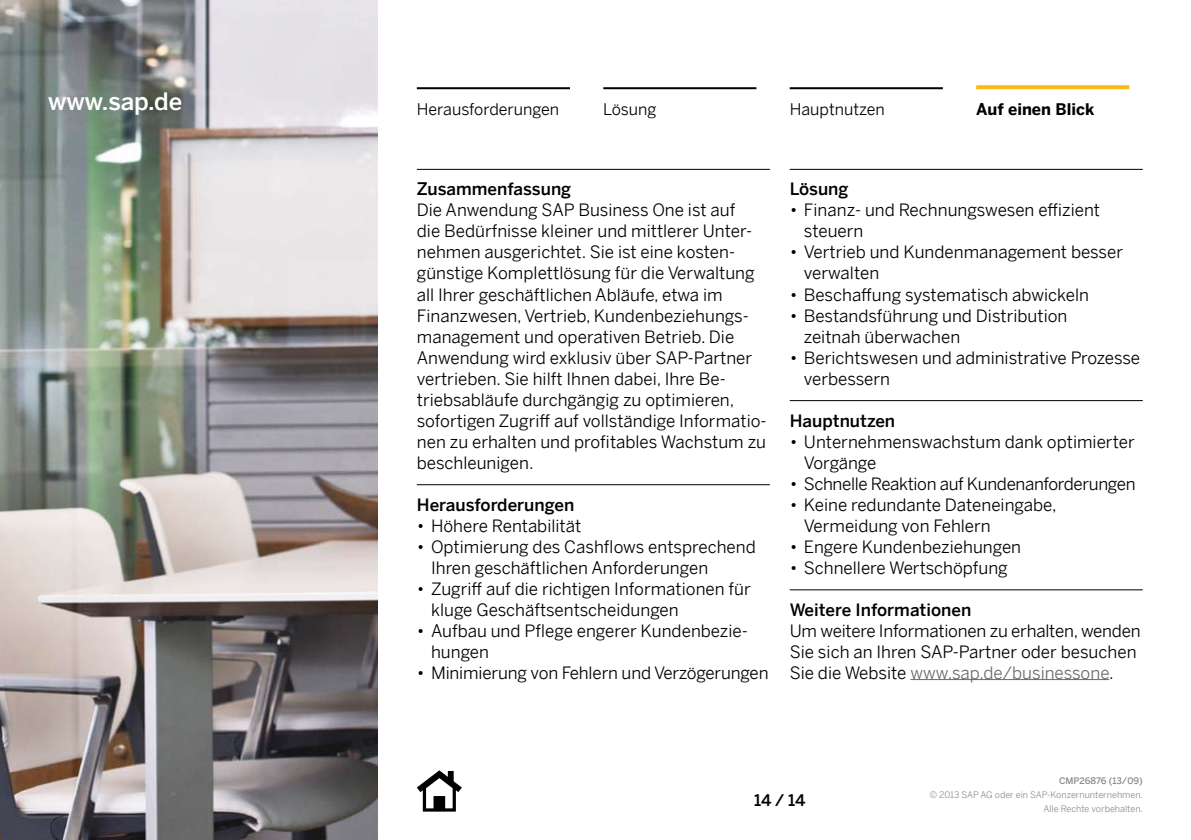
<style>
.page{position:relative;width:1191px;height:840px;background:#fff}
.page>*{position:absolute;margin:0;border:0;box-sizing:border-box;transform-origin:0 0}
.t1{font:500 24px "Benton Sans";color:#fff}
.t2{font:17px/21px "Benton Sans";color:#000}
.t3{font:500 17px "Benton Sans";color:#000}
.t4{font:17px "Benton Sans";letter-spacing:-.02em;color:#000}
.t5{font:16px "Benton Sans";color:#000}
.t6{font:700 16px "Benton Sans";color:#000}
.t7{font:500 16px "Benton Sans";color:#000}
.t8{font:9px/14px "Benton Sans";color:#8a8c8e;text-align:right}
.t9{font:500 9px "Benton Sans";color:#8a8c8e}
.s1{font-weight:300}
.s2{color:#696a6d}
</style>
<div class="page">
<hr style="left:417px;top:169px;width:353px;height:1px;background:#000">
<hr style="left:417px;top:484px;width:353px;height:1px;background:#000">
<hr style="left:789px;top:169px;width:353px;height:1px;background:#000">
<hr style="left:789px;top:400px;width:353px;height:1px;background:#000">
<hr style="left:789px;top:589px;width:353px;height:1px;background:#000">
<hr style="left:910px;top:678px;width:199px;height:1px;background:#696a6d">
<img style="left:0;top:0;width:377px;height:839px">
<svg style="left:976px;top:85px;width:153px;height:4px"></svg>
<hr style="left:789px;top:87px;width:154px;height:2px;background:#000">
<hr style="left:603px;top:87px;width:153px;height:2px;background:#000">
<hr style="left:417px;top:87px;width:153px;height:2px;background:#000">
<svg style="left:417px;top:770px;width:45px;height:41px"></svg>
<h1 class="t1" style="left:48px;top:83px;width:136px">www.sap.de</h1>
<p class="t5" style="left:417px;top:97px;width:144px">Herausforderungen</p>
<p class="t5" style="left:603px;top:97px;width:55px">Lösung</p>
<p class="t5" style="left:789px;top:97px;width:97px">Hauptnutzen</p>
<p class="t6" style="left:976px;top:97px;width:120px">Auf einen Blick</p>
<p class="t3" style="left:417px;top:177px;width:156px">Zusammenfassung</p>
<p class="t2" style="left:417px;top:199px;width:351px">Die Anwendung SAP Business One ist auf<br>die Bedürfnisse kleiner und mittlerer Unter&shy;nehmen ausgerichtet. Sie ist eine kosten&shy;günstige Komplettlösung für die Verwaltung all Ihrer geschäftlichen Abläufe, etwa im Finanzwesen, Vertrieb, Kundenbeziehungs&shy;management und operativen Betrieb. Die Anwendung wird exklusiv über SAP-Partner vertrieben. Sie hilft Ihnen dabei, Ihre Be&shy;triebsabläufe durchgängig zu optimieren, sofortigen Zugriff auf vollständige Informatio&shy;nen zu erhalten und profitables Wachstum zu beschleunigen.</p>
<p class="t3" style="left:417px;top:492px;width:159px">Herausforderungen</p>
<p class="t2" style="left:417px;top:513px;width:166px"><span class="s1">•</span> Höhere Rentabilität</p>
<p class="t2" style="left:431px;top:534px;width:326px;text-indent:-14px"><span class="s1">•</span> Optimierung des Cashflows entsprechend<br>Ihren geschäftlichen Anforderungen</p>
<p class="t2" style="left:431px;top:576px;width:321px;text-indent:-14px"><span class="s1">•</span> Zugriff auf die richtigen Informationen für kluge Geschäftsentscheidungen</p>
<p class="t2" style="left:431px;top:618px;width:318px;text-indent:-14px"><span class="s1">•</span> Aufbau und Pflege engerer Kundenbezie&shy;hungen</p>
<p class="t2" style="left:417px;top:660px;width:353px"><span class="s1">•</span> Minimierung von Fehlern und Verzögerungen</p>
<p class="t3" style="left:789px;top:177px;width:60px">Lösung</p>
<p class="t2" style="left:804px;top:199px;width:298px;text-indent:-14px"><span class="s1">•</span> Finanz- und Rechnungswesen effizient steuern</p>
<p class="t2" style="left:804px;top:241px;width:321px;text-indent:-14px"><span class="s1">•</span> Vertrieb und Kundenmanagement besser verwalten</p>
<p class="t2" style="left:789px;top:283px;width:301px"><span class="s1">•</span> Beschaffung systematisch abwickeln</p>
<p class="t2" style="left:804px;top:304px;width:265px;text-indent:-14px"><span class="s1">•</span> Bestandsführung und Distribution zeitnah überwachen</p>
<p class="t2" style="left:804px;top:346px;width:338px;text-indent:-14px"><span class="s1">•</span> Berichtswesen und administrative Prozesse verbessern</p>
<p class="t3" style="left:789px;top:408px;width:107px">Hauptnutzen</p>
<p class="t2" style="left:804px;top:430px;width:332px;text-indent:-14px"><span class="s1">•</span> Unternehmenswachstum dank optimierter<br>Vorgänge</p>
<p class="t4" style="left:789px;top:471px;width:347px"><span class="s1">•</span> Schnelle Reaktion auf Kundenanforderungen</p>
<p class="t2" style="left:804px;top:493px;width:254px;text-indent:-14px"><span class="s1">•</span> Keine redundante Dateneingabe,<br>Vermeidung von Fehlern</p>
<p class="t2" style="left:789px;top:535px;width:233px"><span class="s1">•</span> Engere Kundenbeziehungen</p>
<p class="t2" style="left:789px;top:556px;width:219px"><span class="s1">•</span> Schnellere Wertschöpfung</p>
<p class="t3" style="left:789px;top:597px;width:183px">Weitere Informationen</p>
<p class="t2" style="left:789px;top:619px;width:352px">Um weitere Informationen zu erhalten, wenden<br>Sie sich an Ihren SAP-Partner oder besuchen<br>Sie die Website <span class="s2">www.sap.de/businessone</span>.</p>
<p class="t7" style="left:754px;top:788px;width:53px">14 / 14</p>
<p class="t9" style="left:1059px;top:773px;width:85px">CMP26876 (13/09)</p>
<p class="t8" style="left:929px;top:786px;width:215px">© 2013 SAP AG oder ein SAP-Konzernunternehmen.<br>Alle Rechte vorbehalten.</p>
</div>
